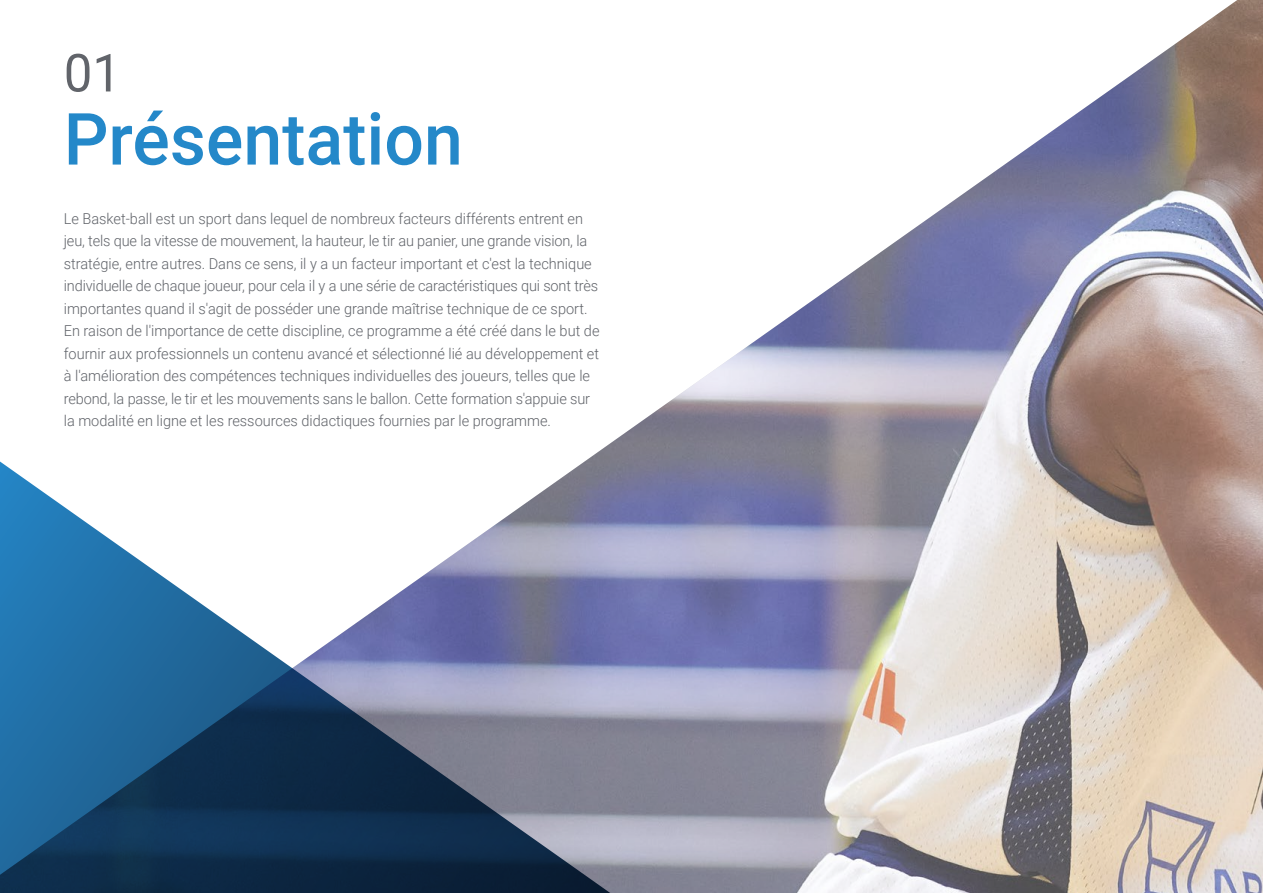
<style>
.page{position:relative;width:1263px;height:893px;background:#fff}
.page>*{position:absolute;margin:0;border:0;box-sizing:border-box;transform-origin:0 0}
.t1{font:500 72px "Roboto";color:#2488c9}
.t2{font:52.5px "Roboto";color:#61646a}
.t3{font:300 15px/22.5px "Roboto";color:#61646a}
</style>
<div class="page">
<img style="left:606px;top:0;width:657px;height:893px">
<svg style="left:0;top:446px;width:640px;height:447px"></svg>
<h2 class="t2" style="left:64px;top:36px;width:59px">01</h2>
<h1 class="t1" style="left:64px;top:89px;width:401px">Présentation</h1>
<p class="t3" style="left:64px;top:207px;width:537px">Le Basket-ball est un sport dans lequel de nombreux facteurs différents entrent en jeu, tels que la vitesse de mouvement, la hauteur, le tir au panier, une grande vision, la stratégie, entre autres. Dans ce sens, il y a un facteur important et c'est la technique individuelle de chaque joueur, pour cela il y a une série de caractéristiques qui sont très importantes quand il s'agit de posséder une grande maîtrise technique de ce sport.<br>En raison de l'importance de cette discipline, ce programme a été créé dans le but de fournir aux professionnels un contenu avancé et sélectionné lié au développement et à l'amélioration des compétences techniques individuelles des joueurs, telles que le rebond, la passe, le tir et les mouvements sans le ballon. Cette formation s'appuie sur la modalité en ligne et les ressources didactiques fournies par le programme.</p>
</div>
